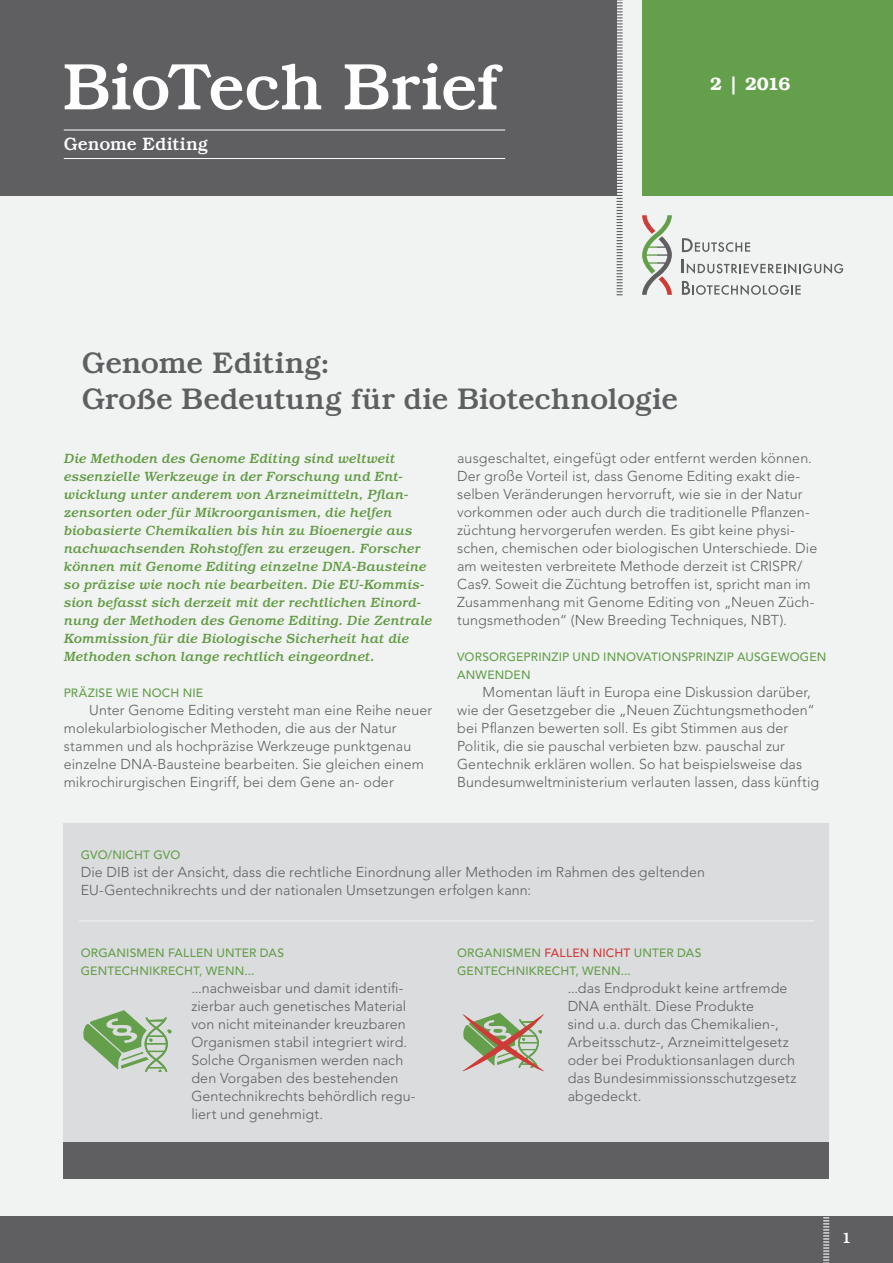
<style>
.page{position:relative;width:893px;height:1263px;background:#f1f3f2}
.page>*{position:absolute;margin:0;border:0;box-sizing:border-box;transform-origin:0 0}
.t1{font:500 66px "Bookman Std";letter-spacing:-.02em;color:#fff}
.t2{font:500 30px/36px "Bookman Std";letter-spacing:-.005em;color:#5f5f62}
.t3{font:500 18px "Bookman Std";letter-spacing:.005em;color:#fff}
.t4{font:600 18px "Bookman Std";color:#fff}
.t5{font:500 15px "Bookman Std";color:#fff}
.t6{font:300 14.25px/18px "Avenir LT Std";letter-spacing:.01em;color:#5f5f62}
.t7{font:italic 500 13.5px/18px "Bookman Std";letter-spacing:.005em;color:#619b43}
.t8{font:500 12px/18px "Avenir LT Std";letter-spacing:.015em;color:#649f4b}
.s1{color:#ce3c37}
</style>
<div class="page">
<div style="left:0;top:1216px;width:893px;height:47px;background:#5f5f62"></div>
<div style="left:0;top:0;width:617px;height:196px;background:#5f5f62"></div>
<div style="left:642px;top:0;width:251px;height:196px;background:#649f4b"></div>
<svg style="left:617px;top:0;width:6px;height:295px"></svg>
<hr style="left:64px;top:130px;width:441px;height:1px;background:#fff">
<hr style="left:64px;top:158px;width:441px;height:1px;background:#fff">
<svg style="left:823px;top:1217px;width:6px;height:46px"></svg>
<svg style="left:682px;top:281px;width:119px;height:14px"></svg>
<svg style="left:682px;top:259px;width:161px;height:15px"></svg>
<svg style="left:682px;top:238px;width:68px;height:14px"></svg>
<svg style="left:642px;top:215px;width:30px;height:80px"></svg>
<div style="left:64px;top:823px;width:765px;height:355px;background:#dbdcde"></div>
<div style="left:64px;top:1142px;width:765px;height:36px;background:#5f5f62"></div>
<hr style="left:79px;top:920px;width:735px;height:2px;background:#ededec">
<svg style="left:83px;top:1010px;width:89px;height:62px"></svg>
<svg style="left:463px;top:1013px;width:81px;height:59px"></svg>
<h1 class="t1" style="left:64px;top:48px;width:436px">BioTech Brief</h1>
<p class="t3" style="left:64px;top:134px;width:146px">Genome Editing</p>
<p class="t4" style="left:710px;top:73px;width:82px">2 | 2016</p>
<h2 class="t2" style="left:82px;top:345px;width:598px">Genome Editing:<br>Große Bedeutung für die Biotechnologie</h2>
<p class="t7" style="left:64px;top:449px;width:370px">Die Methoden des Genome Editing sind weltweit essenzielle Werkzeuge in der Forschung und Ent&shy;wicklung unter anderem von Arzneimitteln, Pflan&shy;zensorten oder für Mikroorganismen, die helfen biobasierte Chemikalien bis hin zu Bioenergie aus nachwachsenden Rohstoffen zu erzeugen. Forscher können mit Genome Editing einzelne DNA-Bausteine so präzise wie noch nie bearbeiten. Die EU-Kommis&shy;sion befasst sich derzeit mit der rechtlichen Einord&shy;nung der Methoden des Genome Editing. Die Zentrale Kommission für die Biologische Sicherheit hat die Methoden schon lange rechtlich eingeordnet.</p>
<p class="t8" style="left:64px;top:684px;width:141px">PRÄZISE WIE NOCH NIE</p>
<p class="t6" style="left:64px;top:701px;width:370px;text-indent:26px">Unter Genome Editing versteht man eine Reihe neuer molekularbiologischer Methoden, die aus der Natur stammen und als hochpräzise Werkzeuge punktgenau einzelne DNA-Bausteine bearbeiten. Sie gleichen einem mikrochirurgischen Eingriff, bei dem Gene an- oder</p>
<p class="t6" style="left:457px;top:449px;width:362px">ausgeschaltet, eingefügt oder entfernt werden können.<br>Der große Vorteil ist, dass Genome Editing exakt die&shy;selben Veränderungen hervorruft, wie sie in der Natur vorkommen oder auch durch die traditionelle Pflanzen&shy;züchtung hervorgerufen werden. Es gibt keine physi&shy;schen, chemischen oder biologischen Unterschiede. Die am weitesten verbreitete Methode derzeit ist CRISPR/ Cas9. Soweit die Züchtung betroffen ist, spricht man im Zusammenhang mit Genome Editing von „Neuen Züch&shy;tungsmethoden“ (New Breeding Techniques, NBT).</p>
<p class="t8" style="left:457px;top:648px;width:371px">VORSORGEPRINZIP UND INNOVATIONSPRINZIP AUSGEWOGEN<br>ANWENDEN</p>
<p class="t6" style="left:457px;top:683px;width:364px;text-indent:26px">Momentan läuft in Europa eine Diskussion darüber, wie der Gesetzgeber die „Neuen Züchtungsmethoden“ bei Pflanzen bewerten soll. Es gibt Stimmen aus der Politik, die sie pauschal verbieten bzw. pauschal zur Gentechnik erklären wollen. So hat beispielsweise das Bundesumweltministerium verlauten lassen, dass künftig</p>
<p class="t8" style="left:81px;top:846px;width:101px">GVO/NICHT GVO</p>
<p class="t6" style="left:81px;top:863px;width:626px">Die DIB ist der Ansicht, dass die rechtliche Einordnung aller Methoden im Rahmen des geltenden<br>EU-Gentechnikrechts und der nationalen Umsetzungen erfolgen kann:</p>
<p class="t8" style="left:81px;top:944px;width:205px">ORGANISMEN FALLEN UNTER DAS<br>GENTECHNIKRECHT, WENN...</p>
<p class="t8" style="left:457px;top:944px;width:246px">ORGANISMEN <span class="s1">FALLEN NICHT</span> UNTER DAS<br>GENTECHNIKRECHT, WENN...</p>
<p class="t6" style="left:191px;top:979px;width:226px">...nachweisbar und damit identifi&shy;zierbar auch genetisches Material von nicht miteinander kreuzbaren<br>Organismen stabil integriert wird.<br>Solche Organismen werden nach den Vorgaben des bestehenden<br>Gentechnikrechts behördlich regu&shy;liert und genehmigt.</p>
<p class="t6" style="left:568px;top:979px;width:230px">...das Endprodukt keine artfremde<br>DNA enthält. Diese Produkte<br>sind u.a. durch das Chemikalien-,<br>Arbeitsschutz-, Arzneimittelgesetz oder bei Produktionsanlagen durch das Bundesimmissionsschutzgesetz abgedeckt.</p>
<p class="t5" style="left:842px;top:1229px;width:11px">1</p>
</div>
